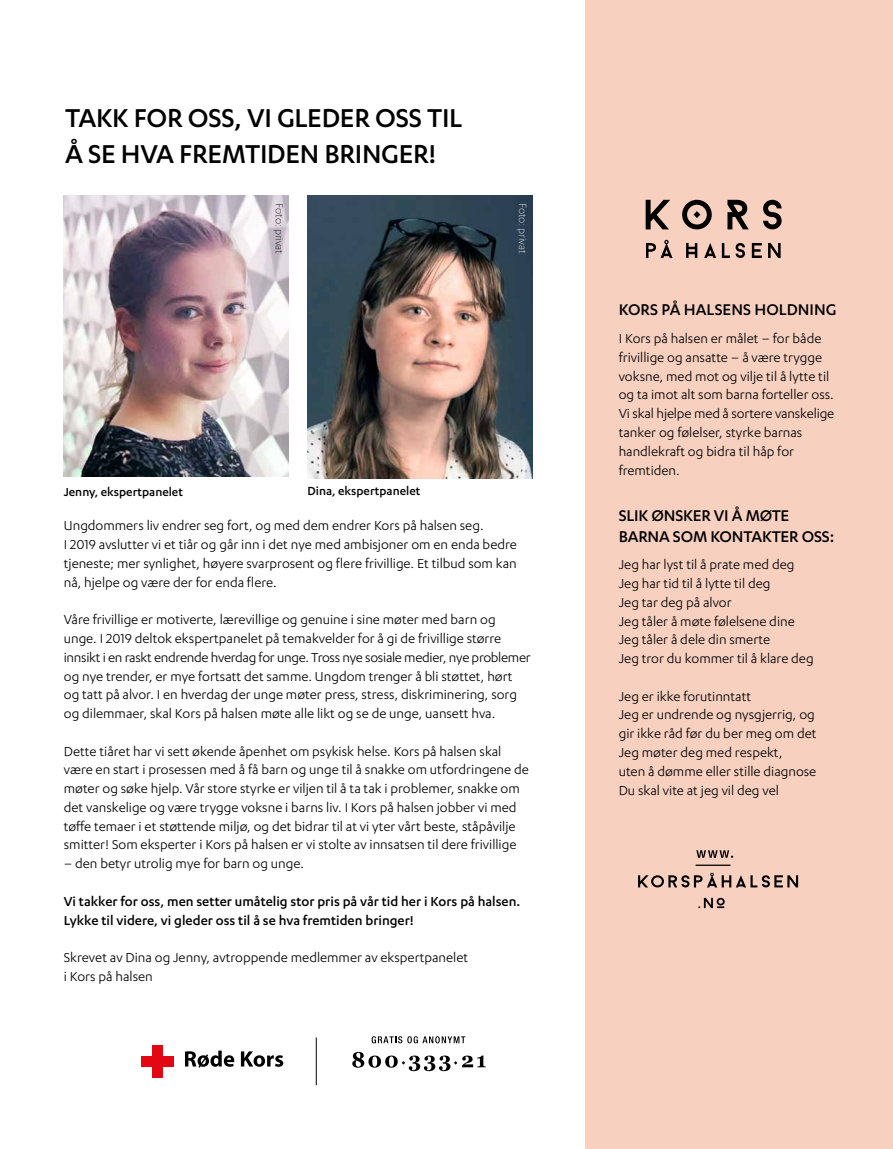
<style>
.page{position:relative;width:893px;height:1149px;background:#fff}
.page>*{position:absolute;margin:0;border:0;box-sizing:border-box;transform-origin:0 0}
.t1{font:500 30px/36px "Karbon";letter-spacing:-.01em;color:#000}
.t2{font:500 18px/20.5px "Karbon";letter-spacing:-.01em;color:#000}
.t3{font:15px/18.8px "Karbon";color:#000}
.t4{font:500 15px/18.8px "Karbon";color:#000}
.t5{font:500 13.5px "Karbon";color:#000}
.t6{font:300 12px "Karbon";color:#000}
.t7{font:300 12px "Karbon";color:#fff}
</style>
<div class="page">
<div style="left:585px;top:0;width:308px;height:1148px;background:#f8d0c0"></div>
<hr style="left:316px;top:1037px;width:1px;height:47px;background:#000">
<svg style="left:638px;top:872px;width:160px;height:15px"></svg>
<svg style="left:696px;top:850px;width:37px;height:7px"></svg>
<hr style="left:696px;top:864px;width:34px;height:1px;background:#000">
<svg style="left:698px;top:897px;width:27px;height:10px"></svg>
<svg style="left:352px;top:1051px;width:134px;height:19px"></svg>
<svg style="left:372px;top:1036px;width:93px;height:6px"></svg>
<svg style="left:185px;top:1050px;width:49px;height:17px"></svg>
<svg style="left:241px;top:1051px;width:42px;height:15px"></svg>
<div style="left:152px;top:1044px;width:11px;height:33px;background:#e30613"></div>
<div style="left:141px;top:1055px;width:33px;height:11px;background:#e30613"></div>
<svg style="left:646px;top:200px;width:24px;height:29px"></svg>
<svg style="left:682px;top:200px;width:30px;height:29px"></svg>
<svg style="left:727px;top:200px;width:22px;height:29px"></svg>
<svg style="left:763px;top:200px;width:19px;height:29px"></svg>
<svg style="left:646px;top:240px;width:26px;height:18px"></svg>
<svg style="left:686px;top:243px;width:11px;height:15px"></svg>
<svg style="left:704px;top:243px;width:12px;height:15px"></svg>
<svg style="left:722px;top:243px;width:8px;height:15px"></svg>
<svg style="left:736px;top:243px;width:9px;height:15px"></svg>
<svg style="left:752px;top:243px;width:10px;height:15px"></svg>
<svg style="left:768px;top:243px;width:13px;height:15px"></svg>
<img style="left:64px;top:196px;width:224px;height:280px">
<img style="left:308px;top:196px;width:225px;height:282px">
<h1 class="t1" style="left:65px;top:99px;width:399px">TAKK FOR OSS, VI GLEDER OSS TIL<br>Å SE HVA FREMTIDEN BRINGER!</h1>
<p class="t6" style="left:286px;top:203px;width:52px;rotate:90deg">Foto: privat</p>
<p class="t7" style="left:529px;top:202px;width:52px;rotate:90deg">Foto: privat</p>
<p class="t5" style="left:64px;top:484px;width:121px">Jenny, ekspertpanelet</p>
<p class="t5" style="left:308px;top:483px;width:114px">Dina, ekspertpanelet</p>
<p class="t3" style="left:64px;top:516px;width:455px">Ungdommers liv endrer seg fort, og med dem endrer Kors på halsen seg.<br>I 2019 avslutter vi et tiår og går inn i det nye med ambisjoner om en enda bedre tjeneste; mer synlighet, høyere svarprosent og flere frivillige. Et tilbud som kan nå, hjelpe og være der for enda flere.</p>
<p class="t3" style="left:64px;top:609px;width:468px">Våre frivillige er motiverte, lærevillige og genuine i sine møter med barn og unge. I 2019 deltok ekspertpanelet på temakvelder for å gi de frivillige større innsikt i en raskt endrende hverdag for unge. Tross nye sosiale medier, nye problemer og nye trender, er mye fortsatt det samme. Ungdom trenger å bli støttet, hørt og tatt på alvor. I en hverdag der unge møter press, stress, diskriminering, sorg og dilemmaer, skal Kors på halsen møte alle likt og se de unge, uansett hva.</p>
<p class="t3" style="left:64px;top:741px;width:467px">Dette tiåret har vi sett økende åpenhet om psykisk helse. Kors på halsen skal være en start i prosessen med å få barn og unge til å snakke om utfordringene de møter og søke hjelp. Vår store styrke er viljen til å ta tak i problemer, snakke om det vanskelige og være trygge voksne i barns liv. I Kors på halsen jobber vi med tøffe temaer i et støttende miljø, og det bidrar til at vi yter vårt beste, ståpåvilje smitter! Som eksperter i Kors på halsen er vi stolte av innsatsen til dere frivillige</p>
<p class="t3" style="left:64px;top:853px;width:242px">– den betyr utrolig mye for barn og unge.</p>
<p class="t4" style="left:64px;top:891px;width:458px">Vi takker for oss, men setter umåtelig stor pris på vår tid her i Kors på halsen.<br>Lykke til videre, vi gleder oss til å se hva fremtiden bringer!</p>
<p class="t3" style="left:64px;top:947px;width:406px">Skrevet av Dina og Jenny, avtroppende medlemmer av ekspertpanelet i Kors på halsen</p>
<p class="t2" style="left:619px;top:299px;width:219px">KORS PÅ HALSENS HOLDNING</p>
<p class="t3" style="left:619px;top:329px;width:217px">I Kors på halsen er målet – for både frivillige og ansatte – å være trygge voksne, med mot og vilje til å lytte til og ta imot alt som barna forteller oss.<br>Vi skal hjelpe med å sortere vanskelige tanker og følelser, styrke barnas handlekraft og bidra til håp for fremtiden.</p>
<p class="t2" style="left:619px;top:504px;width:217px">SLIK ØNSKER VI Å MØTE<br>BARNA SOM KONTAKTER OSS:</p>
<p class="t3" style="left:619px;top:555px;width:197px">Jeg har lyst til å prate med deg<br>Jeg har tid til å lytte til deg<br>Jeg tar deg på alvor<br>Jeg tåler å møte følelsene dine<br>Jeg tåler å dele din smerte<br>Jeg tror du kommer til å klare deg</p>
<p class="t3" style="left:619px;top:686px;width:199px">Jeg er ikke forutinntatt<br>Jeg er undrende og nysgjerrig, og gir ikke råd før du ber meg om det<br>Jeg møter deg med respekt,<br>uten å dømme eller stille diagnose<br>Du skal vite at jeg vil deg vel</p>
</div>
